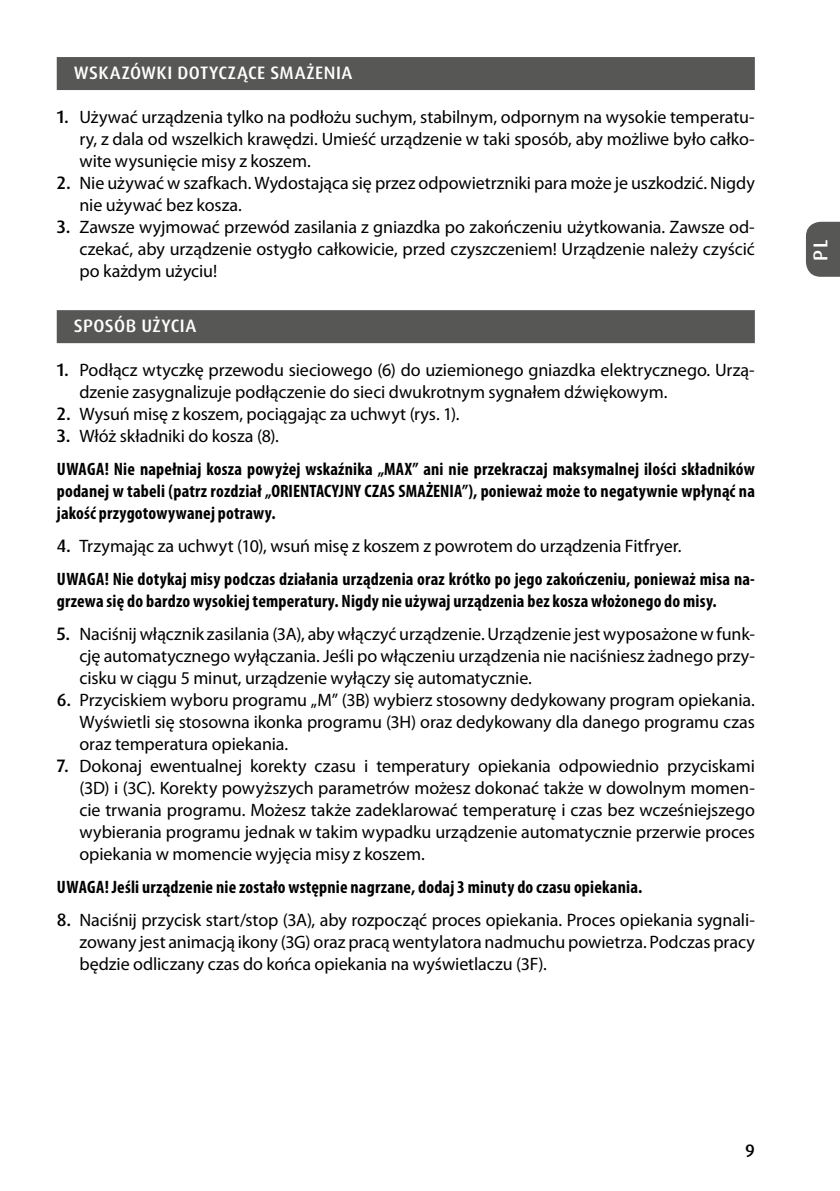
<style>
.page{position:relative;width:840px;height:1191px;background:#fff}
.page>*{position:absolute;margin:0;border:0;box-sizing:border-box;transform-origin:0 0}
.t1{font:500 20px "Dax Pro";color:#fff}
.t2{font:18px/22px "Myriad Pro";letter-spacing:-.005em;color:#000;text-align:justify}
.t3{font:700 condensed 18px/33px "Myriad Pro";letter-spacing:.01em;color:#000}
.t4{font:500 18px "Dax Pro";letter-spacing:.025em;color:#fff}
.t5{font:500 18px "Dax Pro";color:#000}
.s1{font-family:"Dax Pro";font-weight:500}
.s2{font-family:"Dax Pro";font-weight:500;font-stretch:normal}
.s3{font-weight:400;font-stretch:normal}
</style>
<div class="page">
<div style="left:806px;top:222px;width:33px;height:55px;background:#575756"></div>
<div style="left:57px;top:57px;width:697px;height:33px;background:#575756"></div>
<div style="left:57px;top:310px;width:697px;height:33px;background:#575756"></div>
<p class="t4" style="left:74px;top:61px;width:280px">WSKAZÓWKI DOTYCZĄCE SMAŻENIA</p>
<p class="t2" style="left:79px;top:106px;width:676px;text-indent:-23px"><span class="s1">1.</span> Używać urządzenia tylko na podłożu suchym, stabilnym, odpornym na wysokie temperatu&shy;ry, z dala od wszelkich krawędzi. Umieść urządzenie w taki sposób, aby możliwe było całko&shy;wite wysunięcie misy z koszem.</p>
<p class="t2" style="left:79px;top:172px;width:676px;text-indent:-23px"><span class="s1">2.</span> Nie używać w szafkach. Wydostająca się przez odpowietrzniki para może je uszkodzić. Nigdy nie używać bez kosza.</p>
<p class="t2" style="left:79px;top:216px;width:676px;text-indent:-23px"><span class="s1">3.</span> Zawsze wyjmować przewód zasilania z gniazdka po zakończeniu użytkowania. Zawsze od&shy;czekać, aby urządzenie ostygło całkowicie, przed czyszczeniem! Urządzenie należy czyścić po każdym użyciu!</p>
<p class="t4" style="left:74px;top:314px;width:124px">SPOSÓB UŻYCIA</p>
<p class="t2" style="left:79px;top:359px;width:676px;text-indent:-23px"><span class="s1">1.</span> Podłącz wtyczkę przewodu sieciowego (6) do uziemionego gniazdka elektrycznego. Urzą&shy;dzenie zasygnalizuje podłączenie do sieci dwukrotnym sygnałem dźwiękowym.</p>
<p class="t2" style="left:57px;top:403px;width:404px"><span class="s1">2.</span> Wysuń misę z koszem, pociągając za uchwyt (rys. 1).</p>
<p class="t3" style="left:57px;top:419px;width:699px"><span class="s2">3.</span> <span class="s3">Włóż składniki do kosza (8).<br></span>UWAGA! Nie napełniaj kosza powyżej wskaźnika „MAX” ani nie przekraczaj maksymalnej ilości składników</p>
<p class="t3" style="left:57px;top:480px;width:699px;line-height:22px">podanej w tabeli (patrz rozdział „ORIENTACYJNY CZAS SMAŻENIA”), ponieważ może to negatywnie wpłynąć na jakość przygotowywanej potrawy.</p>
<p class="t3" style="left:57px;top:529px;width:699px"><span class="s2">4.</span> <span class="s3">Trzymając za uchwyt (10), wsuń misę z koszem z powrotem do urządzenia Fitfryer.<br></span>UWAGA! Nie dotykaj misy podczas działania urządzenia oraz krótko po jego zakończeniu, ponieważ misa na-</p>
<p class="t3" style="left:57px;top:584px;width:661px">grzewa się do bardzo wysokiej temperatury. Nigdy nie używaj urządzenia bez kosza włożonego do misy.</p>
<p class="t2" style="left:79px;top:623px;width:676px;text-indent:-23px"><span class="s1">5.</span> Naciśnij włącznik zasilania (3A), aby włączyć urządzenie. Urządzenie jest wyposażone w funk&shy;cję automatycznego wyłączania. Jeśli po włączeniu urządzenia nie naciśniesz żadnego przy&shy;cisku w ciągu 5 minut, urządzenie wyłączy się automatycznie.</p>
<p class="t2" style="left:79px;top:689px;width:676px;text-indent:-23px"><span class="s1">6.</span> Przyciskiem wyboru programu „M” (3B) wybierz stosowny dedykowany program opiekania.<br>Wyświetli się stosowna ikonka programu (3H) oraz dedykowany dla danego programu czas oraz temperatura opiekania.</p>
<p class="t2" style="left:79px;top:755px;width:676px;text-indent:-23px"><span class="s1">7.</span> Dokonaj ewentualnej korekty czasu i temperatury opiekania odpowiednio przyciskami (3D) i (3C). Korekty powyższych parametrów możesz dokonać także w dowolnym momen&shy;cie trwania programu. Możesz także zadeklarować temperaturę i czas bez wcześniejszego wybierania programu jednak w takim wypadku urządzenie automatycznie przerwie proces opiekania w momencie wyjęcia misy z koszem.</p>
<p class="t3" style="left:57px;top:870px;width:586px">UWAGA! Jeśli urządzenie nie zostało wstępnie nagrzane, dodaj 3 minuty do czasu opiekania.</p>
<p class="t2" style="left:79px;top:909px;width:676px;text-indent:-23px"><span class="s1">8.</span> Naciśnij przycisk start/stop (3A), aby rozpocząć proces opiekania. Proces opiekania sygnali&shy;zowany jest animacją ikony (3G) oraz pracą wentylatora nadmuchu powietrza. Podczas pracy będzie odliczany czas do końca opiekania na wyświetlaczu (3F).</p>
<p class="t1" style="left:807px;top:261px;width:23px;rotate:-90deg">PL</p>
<p class="t5" style="left:744px;top:1139px;width:11px">9</p>
</div>
